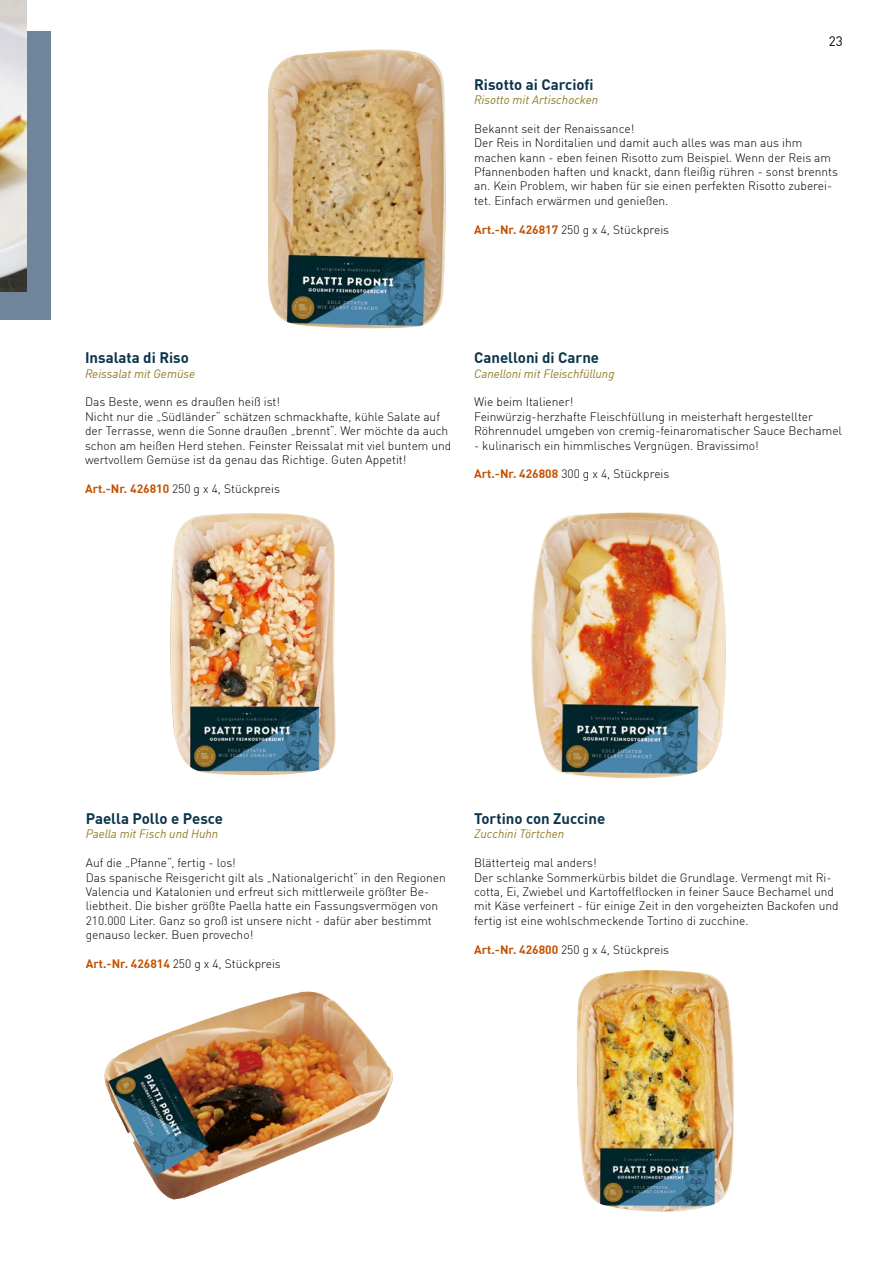
<style>
.page{position:relative;width:893px;height:1263px;background:#fff}
.page>*{position:absolute;margin:0;border:0;box-sizing:border-box;transform-origin:0 0}
.t1{font:700 15px "DIN Offc";color:#0c354b}
.t2{font:13.5px "DIN Offc";color:#000}
.t3{font:300 12px/14.4px "DIN Offc";color:#000}
.t4{font:italic 12px "DIN Offc";color:#927b23}
.s1{font-weight:700;color:#c35100}
</style>
<div class="page">
<img style="left:104px;top:991px;width:202px;height:168px">
<div style="left:0;top:31px;width:51px;height:289px;background:#6e859b"></div>
<img style="left:0;top:0;width:26px;height:291px">
<img style="left:576px;top:970px;width:158px;height:242px">
<img style="left:531px;top:512px;width:195px;height:267px">
<img style="left:170px;top:513px;width:166px;height:263px">
<img style="left:268px;top:49px;width:178px;height:280px">
<p class="t2" style="left:829px;top:33px;width:16px">23</p>
<p class="t1" style="left:474px;top:74px;width:121px">Risotto ai Carciofi</p>
<p class="t4" style="left:474px;top:92px;width:126px">Risotto mit Artischocken</p>
<p class="t3" style="left:474px;top:121px;width:365px">Bekannt seit der Renaissance!<br>Der Reis in Norditalien und damit auch alles was man aus ihm machen kann - eben feinen Risotto zum Beispiel. Wenn der Reis am Pfannenboden haften und knackt, dann fleißig rühren - sonst brennts an. Kein Problem, wir haben für sie einen perfekten Risotto zuberei&shy;tet. Einfach erwärmen und genießen.</p>
<p class="t3" style="left:474px;top:222px;width:197px"><span class="s1">Art.-Nr. 426817</span> 250 g x 4, Stückpreis</p>
<p class="t1" style="left:85px;top:348px;width:105px">Insalata di Riso</p>
<p class="t4" style="left:85px;top:366px;width:112px">Reissalat mit Gemüse</p>
<p class="t3" style="left:85px;top:395px;width:368px">Das Beste, wenn es draußen heiß ist!<br>Nicht nur die „Südländer“ schätzen schmackhafte, kühle Salate auf der Terrasse, wenn die Sonne draußen „brennt“. Wer möchte da auch schon am heißen Herd stehen. Feinster Reissalat mit viel buntem und wertvollem Gemüse ist da genau das Richtige. Guten Appetit!</p>
<p class="t3" style="left:85px;top:481px;width:197px"><span class="s1">Art.-Nr. 426810</span> 250 g x 4, Stückpreis</p>
<p class="t1" style="left:474px;top:348px;width:127px">Canelloni di Carne</p>
<p class="t4" style="left:474px;top:366px;width:142px">Canelloni mit Fleischfüllung</p>
<p class="t3" style="left:474px;top:395px;width:369px">Wie beim Italiener!<br>Feinwürzig-herzhafte Fleischfüllung in meisterhaft hergestellter<br>Röhrennudel umgeben von cremig-feinaromatischer Sauce Bechamel</p>
<p class="t3" style="left:474px;top:438px;width:286px">- kulinarisch ein himmlisches Vergnügen. Bravissimo!</p>
<p class="t3" style="left:474px;top:467px;width:197px"><span class="s1">Art.-Nr. 426808</span> 300 g x 4, Stückpreis</p>
<p class="t1" style="left:86px;top:809px;width:139px">Paella Pollo e Pesce</p>
<p class="t4" style="left:86px;top:827px;width:134px">Paella mit Fisch und Huhn</p>
<p class="t3" style="left:86px;top:855px;width:361px">Auf die „Pfanne“, fertig - los!<br>Das spanische Reisgericht gilt als „Nationalgericht“ in den Regionen Valencia und Katalonien und erfreut sich mittlerweile größter Be&shy;liebtheit. Die bisher größte Paella hatte ein Fassungsvermögen von 210.000 Liter. Ganz so groß ist unsere nicht - dafür aber bestimmt genauso lecker. Buen provecho!</p>
<p class="t3" style="left:86px;top:956px;width:197px"><span class="s1">Art.-Nr. 426814</span> 250 g x 4, Stückpreis</p>
<p class="t1" style="left:474px;top:809px;width:133px">Tortino con Zuccine</p>
<p class="t4" style="left:474px;top:827px;width:92px">Zucchini Törtchen</p>
<p class="t3" style="left:474px;top:855px;width:366px">Blätterteig mal anders!<br>Der schlanke Sommerkürbis bildet die Grundlage. Vermengt mit Ri&shy;cotta, Ei, Zwiebel und Kartoffelflocken in feiner Sauce Bechamel und mit Käse verfeinert - für einige Zeit in den vorgeheizten Backofen und fertig ist eine wohlschmeckende Tortino di zucchine.</p>
<p class="t3" style="left:474px;top:942px;width:197px"><span class="s1">Art.-Nr. 426800</span> 250 g x 4, Stückpreis</p>
</div>
